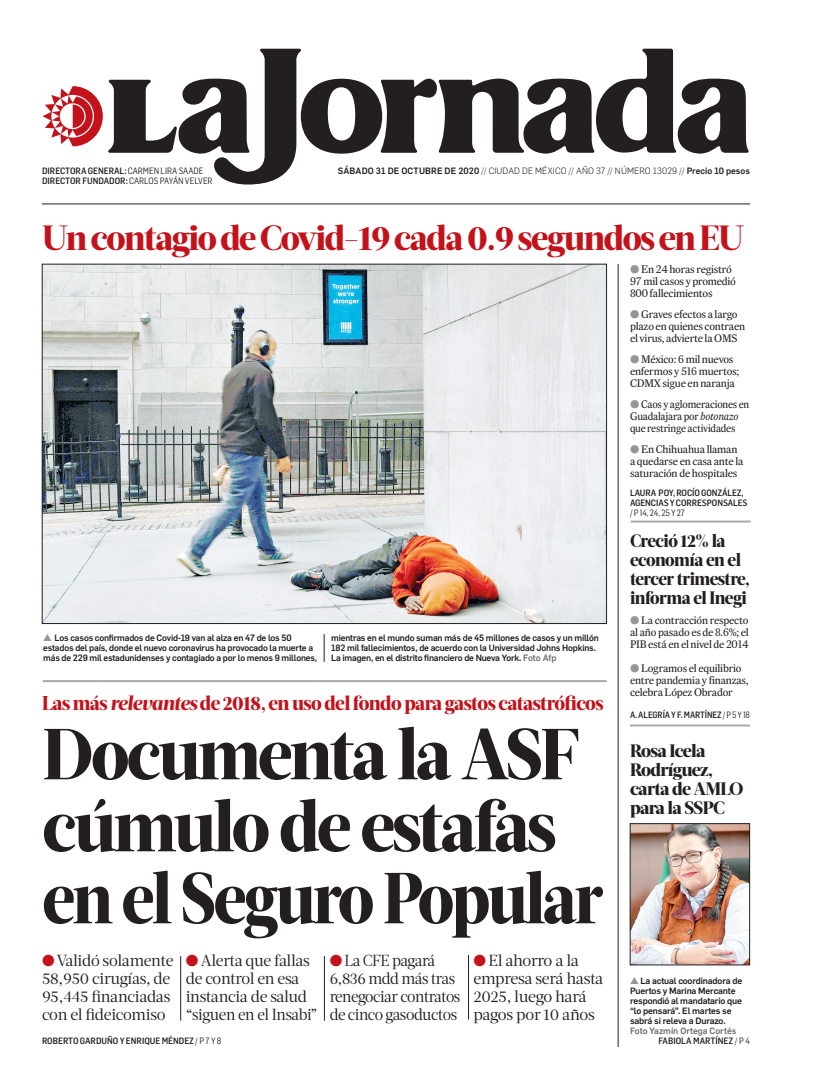
<style>
.page{position:relative;width:822px;height:1089px;background:#fff}
.page>*{position:absolute;margin:0;border:0;box-sizing:border-box;transform-origin:0 0}
.CABEZA_72{font:800 72px/72px "Acta Headline";letter-spacing:-.04em;color:#231f20;scale:.95 1}
.CABEZA_FOTO_24{font:800 35px "Acta Headline";letter-spacing:-.04em;color:#c4121a}
.BALAZO_ROJO_19{font:800 20px "Acta Headline";letter-spacing:-.03em;color:#c4121a;scale:.96 1}
.AVISO_18{font:800 18px/19px "Acta Headline";letter-spacing:-.035em;color:#231f20;scale:.95 1}
.AVISO_18-2{font:800 18px/19px "Acta Headline";letter-spacing:-.035em;color:#231f20}
.SUMARIO_17{font:16px/18px "Acta Deck";letter-spacing:-.025em;color:#231f20}
.SUMARIO_17-2{font:16px/18px "Acta Deck";letter-spacing:-.025em;color:#231f20;scale:.95 1}
.SUMARIO_9_5{font:11px/12px "Expresso Tx";letter-spacing:-.02em;color:#231f20}
.SUMARIO_9_5-2{font:11px/12px "Expresso Tx";letter-spacing:-.02em;color:#231f20;scale:.95 1}
.PIE_DE_FOTO_SIN_PLEC{font:500 9px/10px "Flama";letter-spacing:-.02em;color:#231f20}
.CREDITO_PORTADA{font:500 9px "Flama Semicond";color:#231f20}
.FECHA_AÑO_NUM_PORTAD{font:300 9px "Flama";letter-spacing:.015em;color:#231f20}
.SUMARIO_9_5-3{font:500 9px/10px "Flama Semicond";letter-spacing:-.01em;color:#231f20}
.SUMARIO_9_5-4{font:500 9px "Flama Semicond";letter-spacing:-.01em;color:#231f20;scale:.96 1}
.PIE_DE_FOTO_SIN_PLEC-2{font:500 9px "Flama";color:#6c6d70}
.PIE_DE_FOTO_SIN_PLEC-3{font:500 9px "Flama Semicond";color:#231f20}
.s1{font-weight:400}
.s2{font-weight:500}
.s3{color:#939598}
.s4{color:#6c6d70}
.s5{font-style:italic}
.s6{color:#c4121a}
</style>
<div class="page">
<svg style="left:43px;top:49px;width:706px;height:136px"></svg>
<hr style="left:42px;top:204px;width:708px;height:1px;background:#231f20">
<hr style="left:618px;top:264px;width:1px;height:783px;background:#231f20">
<img style="left:44px;top:266px;width:561px;height:356px">
<hr style="left:43px;top:680px;width:564px;height:2px;background:#a8a9ad">
<hr style="left:181px;top:956px;width:1px;height:65px;background:#231f20">
<hr style="left:324px;top:956px;width:1px;height:65px;background:#231f20">
<hr style="left:468px;top:955px;width:1px;height:65px;background:#231f20">
<svg style="left:324px;top:634px;width:1px;height:28px"></svg>
<hr style="left:630px;top:724px;width:120px;height:2px;background:#a8a9ad">
<hr style="left:631px;top:521px;width:120px;height:2px;background:#a8a9ad">
<img style="left:632px;top:825px;width:116px;height:138px">
<div style="left:630px;top:823px;width:120px;height:142px;border:1px solid #231f20"></div>
<p class="CREDITO_PORTADA" style="left:42px;top:165px;width:163px">DIRECTORA GENERAL: <span class="s1">CARMEN LIRA SAADE</span></p>
<p class="FECHA_AÑO_NUM_PORTAD" style="left:338px;top:164px;width:414px"><span class="s2">SÁBADO 31 DE OCTUBRE DE 2020</span> // CIUDAD DE MÉXICO // AÑO 37 // NÚMERO 13029 // <span class="s2">Precio 10 pesos</span></p>
<p class="CREDITO_PORTADA" style="left:42px;top:175px;width:172px">DIRECTOR FUNDADOR: <span class="s1">CARLOS PAYÁN VELVER</span></p>
<p class="CABEZA_FOTO_24" style="left:42px;top:217px;width:704px">Un contagio de Covid-19 cada 0.9 segundos en EU</p>
<p class="PIE_DE_FOTO_SIN_PLEC" style="left:43px;top:633px;width:276px"><span class="s3">▲</span> Los casos confirmados de Covid-19 van al alza en 47 de los 50 estados del país, donde el nuevo coronavirus ha provocado la muerte a más de 229 mil estadunidenses y contagiado a por lo menos 9 millones,</p>
<p class="PIE_DE_FOTO_SIN_PLEC" style="left:331px;top:632px;width:269px">mientras en el mundo suman más de 45 millones de casos y un millón<br>182 mil fallecimientos, de acuerdo con la Universidad Johns Hopkins.<br>La imagen, en el distrito financiero de Nueva York. <span class="s4">Foto Afp</span></p>
<p class="BALAZO_ROJO_19" style="left:42px;top:691px;width:587px">Las más <span class="s5">relevantes</span> de 2018, en uso del fondo para gastos catastróficos</p>
<p class="CABEZA_72" style="left:42px;top:719px;width:592px">Documenta la ASF cúmulo de estafas en el Seguro Popular</p>
<p class="SUMARIO_17" style="left:42px;top:952px;width:133px"><span class="s6">●</span> Validó solamente<br>58,950 cirugías, de<br>95,445 financiadas con el fideicomiso</p>
<p class="SUMARIO_17" style="left:186px;top:952px;width:133px"><span class="s6">●</span> Alerta que fallas de control en esa instancia de salud “siguen en el Insabi”</p>
<p class="SUMARIO_17-2" style="left:330px;top:952px;width:139px"><span class="s6">●</span> La CFE pagará<br>6,836 mdd más tras renegociar contratos de cinco gasoductos</p>
<p class="SUMARIO_17" style="left:474px;top:952px;width:131px"><span class="s6">●</span> El ahorro a la empresa será hasta<br>2025, luego hará pagos por 10 años</p>
<p class="CREDITO_PORTADA" style="left:42px;top:1035px;width:181px">ROBERTO GARDUÑO Y ENRIQUE MÉNDEZ <span class="s1">/ P 7 Y 8</span></p>
<p class="SUMARIO_9_5" style="left:630px;top:263px;width:108px"><span class="s3">●</span> En 24 horas registró<br>97 mil casos y promedió<br>800 fallecimientos</p>
<p class="SUMARIO_9_5" style="left:630px;top:308px;width:117px"><span class="s3">●</span> Graves efectos a largo plazo en quienes contraen el virus, advierte la OMS</p>
<p class="SUMARIO_9_5" style="left:630px;top:353px;width:111px"><span class="s3">●</span> México: 6 mil nuevos enfermos y 516 muertos;<br>CDMX sigue en naranja</p>
<p class="SUMARIO_9_5-2" style="left:630px;top:398px;width:127px"><span class="s3">●</span> Caos y aglomeraciones en<br>Guadalajara por <span class="s5">botonazo </span>que restringe actividades</p>
<p class="SUMARIO_9_5" style="left:630px;top:443px;width:115px"><span class="s3">●</span> En Chihuahua llaman a quedarse en casa ante la saturación de hospitales</p>
<p class="SUMARIO_9_5-3" style="left:630px;top:487px;width:119px">LAURA POY, ROCÍO GONZÁLEZ,<br>AGENCIAS Y CORRESPONSALES <span class="s1">/ P 14, 24, 25 Y 27</span></p>
<p class="AVISO_18" style="left:630px;top:532px;width:128px">Creció 12% la economía en el tercer trimestre, informa el Inegi</p>
<p class="SUMARIO_9_5" style="left:630px;top:615px;width:120px;text-align:justify"><span class="s3">●</span> La contracción respecto al año pasado es de 8.6%; el PIB está en el nivel de 2014</p>
<p class="SUMARIO_9_5" style="left:630px;top:663px;width:120px"><span class="s3">●</span> Logramos el equilibrio entre pandemia y finanzas, celebra López Obrador</p>
<p class="SUMARIO_9_5-4" style="left:630px;top:709px;width:126px">A. ALEGRÍA Y F. MARTÍNEZ <span class="s1">/ P 5 Y 18</span></p>
<p class="AVISO_18-2" style="left:630px;top:742px;width:115px">Rosa Icela<br>Rodríguez, carta de AMLO para la SSPC</p>
<p class="PIE_DE_FOTO_SIN_PLEC" style="left:630px;top:975px;width:114px"><span class="s3">▲</span> La actual coordinadora de</p>
<p class="PIE_DE_FOTO_SIN_PLEC" style="left:630px;top:985px;width:107px">Puertos y Marina Mercante</p>
<p class="PIE_DE_FOTO_SIN_PLEC" style="left:630px;top:995px;width:113px">respondió al mandatario que</p>
<p class="PIE_DE_FOTO_SIN_PLEC" style="left:630px;top:1005px;width:103px">“lo pensará”. El martes se</p>
<p class="PIE_DE_FOTO_SIN_PLEC" style="left:630px;top:1015px;width:97px">sabrá si releva a Durazo.</p>
<p class="PIE_DE_FOTO_SIN_PLEC-2" style="left:630px;top:1024px;width:108px">Foto Yazmín Ortega Cortés</p>
<p class="PIE_DE_FOTO_SIN_PLEC-3" style="left:658px;top:1035px;width:93px">FABIOLA MARTÍNEZ <span class="s1">/ P 4</span></p>
</div>
